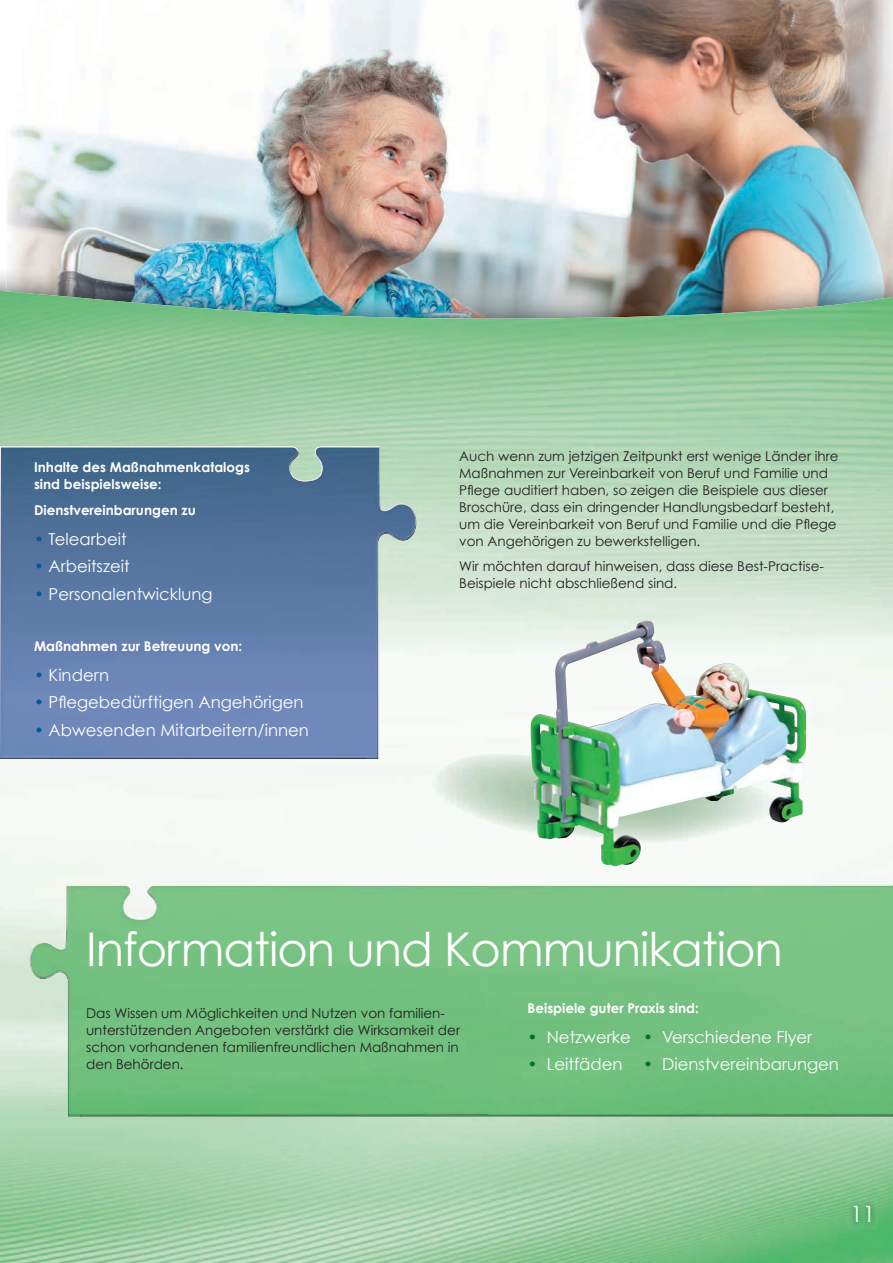
<style>
.page{position:relative;width:893px;height:1263px;background:#fff}
.page>*{position:absolute;margin:0;border:0;box-sizing:border-box;transform-origin:0 0}
.t1{font:46.5px "Century Gothic";letter-spacing:-.02em;color:#fff}
.t2{font:22.5px "Century Gothic";color:#fff}
.t3{font:16.5px "Century Gothic";color:#fff}
.t4{font:13.5px/17px "Century Gothic";color:#231f20}
.t5{font:700 13.5px/17px "Century Gothic";color:#fff}
.s1{color:#015a9d}
.s2{color:#01712f}
</style>
<div class="page">
<img style="left:6px;top:0;width:887px;height:297px">
<img style="left:0;top:252px;width:53px;height:45px">
<img style="left:0;top:297px;width:893px;height:966px">
<img style="left:31px;top:885px;width:862px;height:231px">
<img style="left:66px;top:885px;width:827px;height:47px">
<img style="left:30px;top:931px;width:51px;height:185px">
<img style="left:80px;top:1116px;width:813px;height:1px">
<img style="left:848px;top:1199px;width:30px;height:29px">
<img style="left:52px;top:447px;width:364px;height:311px">
<img style="left:0;top:446px;width:380px;height:53px">
<img style="left:0;top:498px;width:52px;height:261px">
<img style="left:365px;top:497px;width:51px;height:262px">
<img style="left:52px;top:758px;width:313px;height:1px">
<img style="left:417px;top:754px;width:113px;height:89px">
<img style="left:530px;top:621px;width:274px;height:245px">
<p class="t5" style="left:34px;top:459px;width:217px">Inhalte des Maßnahmenkatalogs sind beispielsweise:</p>
<p class="t5" style="left:34px;top:501px;width:163px">Dienstvereinbarungen zu</p>
<p class="t3" style="left:34px;top:528px;width:94px"><span class="s1">•</span> Telearbeit</p>
<p class="t3" style="left:34px;top:556px;width:97px"><span class="s1">•</span> Arbeitszeit</p>
<p class="t3" style="left:34px;top:584px;width:180px"><span class="s1">•</span> Personalentwicklung</p>
<p class="t5" style="left:34px;top:637px;width:210px">Maßnahmen zur Betreuung von:</p>
<p class="t3" style="left:34px;top:665px;width:77px"><span class="s1">•</span> Kindern</p>
<p class="t3" style="left:34px;top:692px;width:271px"><span class="s1">•</span> Pflegebedürftigen Angehörigen</p>
<p class="t3" style="left:34px;top:720px;width:277px"><span class="s1">•</span> Abwesenden Mitarbeitern/innen</p>
<p class="t4" style="left:459px;top:447px;width:381px">Auch wenn zum jetzigen Zeitpunkt erst wenige Länder ihre Maßnahmen zur Vereinbarkeit von Beruf und Familie und Pflege auditiert haben, so zeigen die Beispiele aus dieser Broschüre, dass ein dringender Handlungsbedarf besteht, um die Vereinbarkeit von Beruf und Familie und die Pflege von Angehörigen zu bewerkstelligen.</p>
<p class="t4" style="left:459px;top:558px;width:366px">Wir möchten darauf hinweisen, dass diese Best-Practise-<br>Beispiele nicht abschließend sind.</p>
<h1 class="t1" style="left:86px;top:921px;width:698px">Information und Kommunikation</h1>
<p class="t4" style="left:86px;top:1004px;width:375px">Das Wissen um Möglichkeiten und Nutzen von familien&shy;unterstützenden Angeboten verstärkt die Wirksamkeit der schon vorhandenen familienfreundlichen Maßnahmen in den Behörden.</p>
<p class="t5" style="left:528px;top:999px;width:173px">Beispiele guter Praxis sind:</p>
<p class="t3" style="left:528px;top:1027px;width:286px"><span class="s2">•</span> Netzwerke <span class="s2">•</span> Verschiedene Flyer</p>
<p class="t3" style="left:528px;top:1054px;width:313px"><span class="s2">•</span> Leitfäden <span class="s2">•</span> Dienstvereinbarungen</p>
<h2 class="t2" style="left:850px;top:1200px;width:26px">11</h2>
</div>
